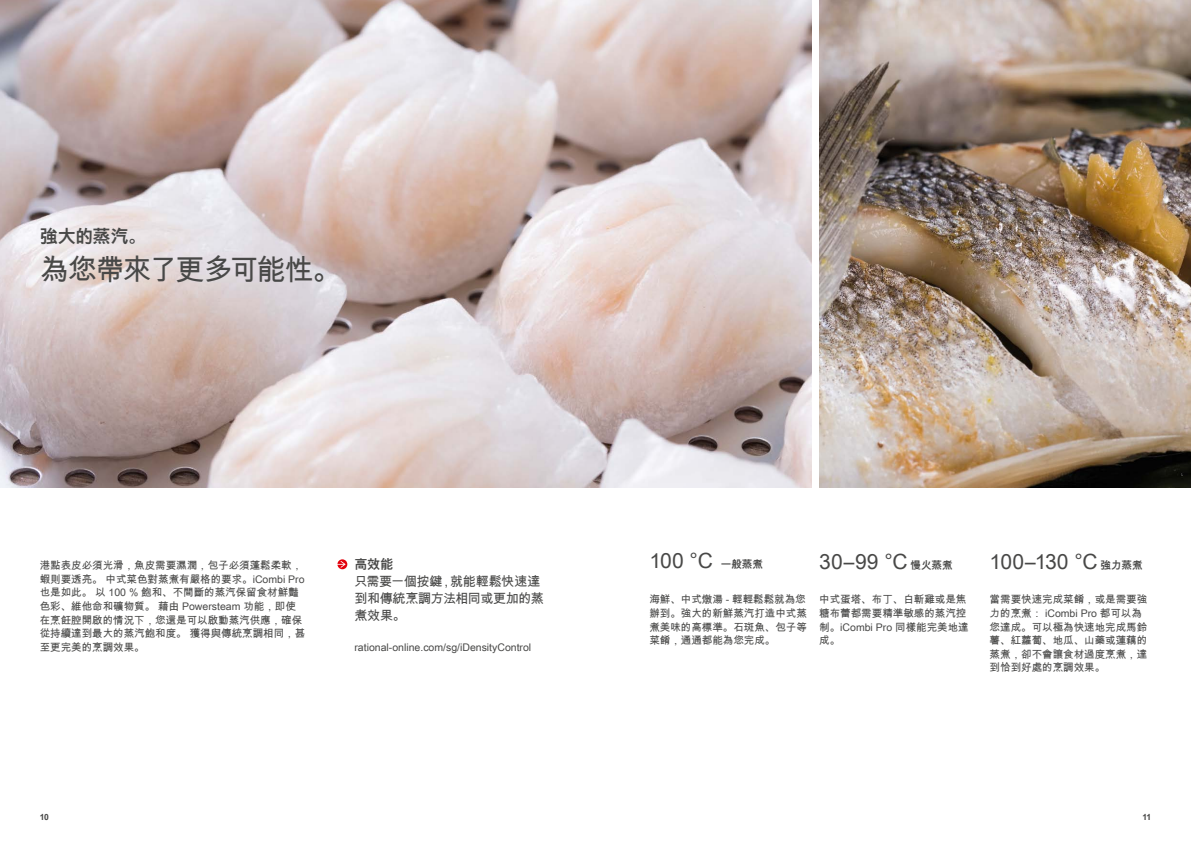
<style>
.page{position:relative;width:1191px;height:842px;background:#fff}
.page>*{position:absolute;margin:0;border:0;box-sizing:border-box;transform-origin:0 0}
.t1{font:29px "Arial Unicode MS";letter-spacing:-.06em;color:#484847}
.t2{font:21px "Arial Unicode MS";letter-spacing:.005em;color:#484847}
.t3{font:700 18px "Arial Unicode MS";letter-spacing:-.02em;color:#484847}
.t4{font:13px/17px "Arial Unicode MS";letter-spacing:-.025em;color:#484847}
.t5{font:700 13px "Arial Unicode MS";color:#484847}
.t6{font:10.5px/13.6px "Arial Unicode MS";color:#484847}
.t7{font:700 8.5px "Arial Unicode MS";color:#484847}
.s1{font-weight:700;font-size:10.5px}
</style>
<div class="page">
<img style="left:0;top:0;width:811px;height:488px">
<img style="left:819px;top:0;width:372px;height:488px">
<svg style="left:337px;top:559px;width:10px;height:10px"></svg>
<h3 class="t3" style="left:40px;top:223px;width:108px">強大的蒸汽。</h3>
<h1 class="t1" style="left:40px;top:249px;width:303px">為您帶來了更多可能性。</h1>
<p class="t6" style="left:40px;top:558px;width:267px">港點表皮必須光滑，魚皮需要濕潤，包子必須蓬鬆柔軟，蝦則要透亮。 中式菜色對蒸煮有嚴格的要求。iCombi Pro也是如此。 以 100 % 飽和、不間斷的蒸汽保留食材鮮豔色彩、維他命和礦物質。 藉由 Powersteam 功能，即使在烹飪腔開啟的情況下，您還是可以啟動蒸汽供應，確保從持續達到最大的蒸汽飽和度。 獲得與傳統烹調相同，甚至更完美的烹調效果。</p>
<p class="t5" style="left:354px;top:555px;width:40px">高效能</p>
<p class="t4" style="left:354px;top:573px;width:191px">只需要一個按鍵，就能輕鬆快速達到和傳統烹調方法相同或更加的蒸煮效果。</p>
<p class="t6" style="left:354px;top:640px;width:178px">rational-online.com/sg/iDensityControl</p>
<h2 class="t2" style="left:649px;top:546px;width:115px">100 °C <span class="s1">一般蒸煮</span></h2>
<p class="t6" style="left:649px;top:592px;width:159px;text-align:justify">海鮮、中式燉湯 - 輕輕鬆鬆就為您辦到。強大的新鮮蒸汽打造中式蒸煮美味的高標準。石斑魚、包子等菜餚，通通都能為您完成。</p>
<h2 class="t2" style="left:819px;top:547px;width:135px">30–99 °C <span class="s1">慢火蒸煮</span></h2>
<p class="t6" style="left:819px;top:592px;width:151px">中式蛋塔、布丁、白斬雞或是焦糖布蕾都需要精準敏感的蒸汽控制。iCombi Pro 同樣能完美地達成。</p>
<h2 class="t2" style="left:989px;top:547px;width:154px">100–130 °C <span class="s1">強力蒸煮</span></h2>
<p class="t6" style="left:989px;top:592px;width:159px">當需要快速完成菜餚，或是需要強力的烹煮： iCombi Pro 都可以為您達成。可以極為快速地完成馬鈴薯、紅蘿蔔、地瓜、山藥或蓮藕的蒸煮，卻不會讓食材過度烹煮，達到恰到好處的烹調效果。</p>
<p class="t7" style="left:40px;top:811px;width:11px">10</p>
<p class="t7" style="left:1142px;top:811px;width:10px">11</p>
</div>
